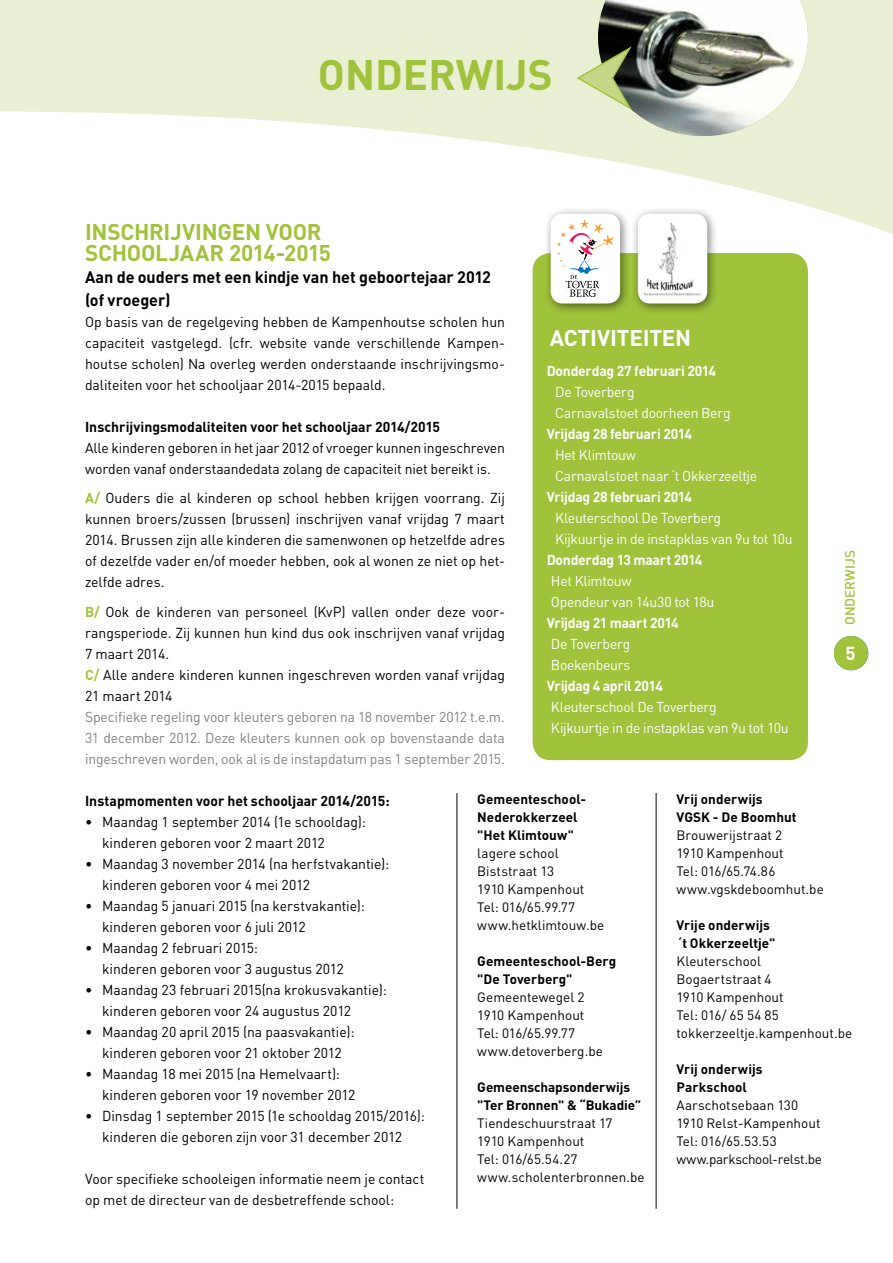
<style>
.page{position:relative;width:893px;height:1263px;background:#fff}
.page>*{position:absolute;margin:0;border:0;box-sizing:border-box;transform-origin:0 0}
.t1{font:700 42.15px "DIN";color:#a0c33b}
.t2{font:700 22.5px "DIN";letter-spacing:-.005em;color:#a0c33b}
.t3{font:700 22.5px "DIN";color:#fff}
.t4{font:700 22.5px "DIN";letter-spacing:-.035em;color:#a0c33b}
.t5{font:700 18.6px "DIN";color:#fff}
.t6{font:700 16.5px/22.5px "DIN";letter-spacing:-.005em;color:#000}
.t7{font:14.25px/21px "DIN";color:#000}
.t8{font:14.25px/21px "DIN";letter-spacing:-.02em;color:#fff}
.t9{font:14.25px/21px "DIN";letter-spacing:-.01em;color:#808285;text-align:justify}
.t10{font:700 14.25px "DIN";letter-spacing:-.02em;color:#fff}
.t11{font:700 14.25px "DIN";color:#000}
.t12{font:13.5px/18px "DIN";color:#000}
.t13{font:700 13.5px/18px "DIN";color:#000}
.t14{font:500 13.5px "DIN";color:#a0c33b}
.s1{font-weight:700;color:#a0c33b}
</style>
<div class="page">
<div style="left:533px;top:253px;width:275px;height:507px;background:#a0c33b;border-radius:18px"></div>
<svg style="left:1px;top:0;width:892px;height:234px;fill:#e9efd3"></svg>
<svg style="left:575px;top:0;width:233px;height:136px"></svg>
<svg style="left:0;top:0;width:1px;height:112px"></svg>
<div style="left:834px;top:636px;width:34px;height:34px;background:#a0c33b;border-radius:50%"></div>
<div style="left:544px;top:207px;width:87px;height:108px;background:#000;opacity:.5"></div>
<div style="left:551px;top:214px;width:69px;height:89px;background:#fff;border-radius:12px"></div>
<svg style="left:557px;top:220px;width:56px;height:77px"></svg>
<div style="left:631px;top:207px;width:87px;height:108px;background:#000;opacity:.5"></div>
<div style="left:638px;top:214px;width:69px;height:89px;background:#fff;border-radius:12px"></div>
<img style="left:644px;top:222px;width:57px;height:73px">
<hr style="left:457px;top:793px;width:1px;height:416px;background:#000">
<hr style="left:656px;top:793px;width:1px;height:416px;background:#000">
<h1 class="t1" style="left:318px;top:48px;width:111px">onderwi</h1>
<h1 class="t1" style="left:506px;top:48px;width:48px">js</h1>
<h2 class="t2" style="left:85px;top:217px;width:49px">Inschri</h2>
<h2 class="t2" style="left:170px;top:217px;width:39px">jvingen</h2>
<h2 class="t2" style="left:266px;top:217px;width:28px">voor</h2>
<h2 class="t2" style="left:85px;top:238px;width:28px">schoo</h2>
<h2 class="t2" style="left:155px;top:238px;width:41px">ljaar</h2>
<h2 class="t4" style="left:229px;top:238px;width:103px">2014-2015</h2>
<p class="t6" style="left:85px;top:265px;width:407px">Aan de ouders met een kindje van het geboortejaar 2012 (of vroeger)</p>
<p class="t7" style="left:85px;top:311px;width:421px;text-align:justify">Op basis van de regelgeving hebben de Kampenhoutse scholen hun capaciteit vastgelegd. (cfr. website vande verschillende Kampen&shy;houtse scholen) Na overleg werden onderstaande inschrijvingsmo&shy;daliteiten voor het schooljaar 2014-2015 bepaald.</p>
<p class="t11" style="left:85px;top:417px;width:356px">Inschrijvingsmodaliteiten voor het schooljaar 2014/2015</p>
<p class="t7" style="left:85px;top:437px;width:421px">Alle kinderen geboren in het jaar 2012 of vroeger kunnen ingeschreven worden vanaf onderstaandedata zolang de capaciteit niet bereikt is.</p>
<p class="t7" style="left:85px;top:487px;width:421px;text-align:justify"><span class="s1">A/</span> Ouders die al kinderen op school hebben krijgen voorrang. Zij kunnen broers/zussen (brussen) inschrijven vanaf vrijdag 7 maart 2014. Brussen zijn alle kinderen die samenwonen op hetzelfde adres of dezelfde vader en/of moeder hebben, ook al wonen ze niet op het&shy;zelfde adres.</p>
<p class="t7" style="left:85px;top:601px;width:421px"><span class="s1">B/</span> Ook de kinderen van personeel (KvP) vallen onder deze voor&shy;rangsperiode. Zij kunnen hun kind dus ook inschrijven vanaf vrijdag 7 maart 2014.<br><span class="s1">C/</span> Alle andere kinderen kunnen ingeschreven worden vanaf vrijdag 21 maart 2014</p>
<p class="t9" style="left:85px;top:706px;width:421px">Specifieke regeling voor kleuters geboren na 18 november 2012 t.e.m.<br>31 december 2012. Deze kleuters kunnen ook op bovenstaande data ingeschreven worden, ook al is de instapdatum pas 1 september 2015.</p>
<p class="t11" style="left:85px;top:791px;width:306px">Instapmomenten voor het schooljaar 2014/2015:</p>
<p class="t7" style="left:102px;top:811px;width:265px;text-indent:-17px">• Maandag 1 september 2014 (1e schooldag): kinderen geboren voor 2 maart 2012</p>
<p class="t7" style="left:102px;top:853px;width:289px;text-indent:-17px">• Maandag 3 november 2014 (na herfstvakantie): kinderen geboren voor 4 mei 2012</p>
<p class="t7" style="left:102px;top:895px;width:264px;text-indent:-17px">• Maandag 5 januari 2015 (na kerstvakantie): kinderen geboren voor 6 juli 2012</p>
<p class="t7" style="left:102px;top:937px;width:243px;text-indent:-17px">• Maandag 2 februari 2015:<br>kinderen geboren voor 3 augustus 2012</p>
<p class="t7" style="left:102px;top:979px;width:286px;text-indent:-17px">• Maandag 23 februari 2015(na krokusvakantie): kinderen geboren voor 24 augustus 2012</p>
<p class="t7" style="left:85px;top:1021px;width:271px;text-align:center">• Maandag 20 april 2015 (na paasvakantie): kinderen geboren voor 21 oktober 2012</p>
<p class="t7" style="left:102px;top:1063px;width:255px;text-indent:-17px">• Maandag 18 mei 2015 (na Hemelvaart): kinderen geboren voor 19 november 2012</p>
<p class="t7" style="left:85px;top:1105px;width:341px;text-align:center">• Dinsdag 1 september 2015 (1e schooldag 2015/2016): kinderen die geboren zijn voor 31 december 2012</p>
<p class="t7" style="left:85px;top:1168px;width:341px">Voor specifieke schooleigen informatie neem je contact op met de directeur van de desbetreffende school:</p>
<h2 class="t3" style="left:550px;top:323px;width:73px">Activiteiten</h2>
<p class="t10" style="left:547px;top:361px;width:171px">Donderdag 27 februari 2014</p>
<p class="t8" style="left:555px;top:381px;width:177px">De Toverberg<br>Carnavalstoet doorheen Berg</p>
<p class="t10" style="left:547px;top:424px;width:147px">Vrijdag 28 februari 2014</p>
<p class="t8" style="left:555px;top:444px;width:204px">Het Klimtouw<br>Carnavalstoet naar ‘t Okkerzeeltje</p>
<p class="t10" style="left:547px;top:487px;width:147px">Vrijdag 28 februari 2014</p>
<p class="t8" style="left:555px;top:507px;width:239px">Kleuterschool De Toverberg<br>Kijkuurtje in de instapklas van 9u tot 10u</p>
<p class="t10" style="left:547px;top:550px;width:157px">Donderdag 13 maart 2014</p>
<p class="t8" style="left:551px;top:570px;width:165px">Het Klimtouw<br>Opendeur van 14u30 tot 18u</p>
<p class="t10" style="left:547px;top:613px;width:134px">Vrijdag 21 maart 2014</p>
<p class="t8" style="left:551px;top:633px;width:81px">De Toverberg<br>Boekenbeurs</p>
<p class="t10" style="left:547px;top:676px;width:118px">Vrijdag 4 april 2014</p>
<p class="t8" style="left:551px;top:696px;width:239px">Kleuterschool De Toverberg<br>Kijkuurtje in de instapklas van 9u tot 10u</p>
<p class="t14" style="left:841px;top:625px;width:75px;rotate:-90deg">onderwijs</p>
<h3 class="t5" style="left:845px;top:641px;width:12px">5</h3>
<p class="t13" style="left:477px;top:790px;width:110px">Gemeenteschool-<br>Nederokkerzeel "Het Klimtouw"</p>
<p class="t12" style="left:477px;top:844px;width:129px">lagere school<br>Biststraat 13<br>1910 Kampenhout<br>Tel: 016/65.99.77 www.hetklimtouw.be</p>
<p class="t13" style="left:477px;top:952px;width:141px">Gemeenteschool-Berg "De Toverberg"</p>
<p class="t12" style="left:477px;top:988px;width:127px">Gemeentewegel 2<br>1910 Kampenhout<br>Tel: 016/65.99.77 www.detoverberg.be</p>
<p class="t13" style="left:477px;top:1078px;width:166px">Gemeenschapsonderwijs "Ter Bronnen" &amp; “Bukadie”</p>
<p class="t12" style="left:477px;top:1114px;width:169px">Tiendeschuurstraat 17<br>1910 Kampenhout<br>Tel: 016/65.54.27 www.scholenterbronnen.be</p>
<p class="t13" style="left:676px;top:790px;width:122px">Vrij onderwijs<br>VGSK - De Boomhut</p>
<p class="t12" style="left:676px;top:826px;width:149px">Brouwerijstraat 2<br>1910 Kampenhout<br>Tel: 016/65.74.86 www.vgskdeboomhut.be</p>
<p class="t13" style="left:676px;top:916px;width:100px">Vrije onderwijs ´t Okkerzeeltje"</p>
<p class="t12" style="left:676px;top:952px;width:177px">Kleuterschool<br>Bogaertstraat 4<br>1910 Kampenhout<br>Tel: 016/ 65 54 85 tokkerzeeltje.kampenhout.be</p>
<p class="t13" style="left:676px;top:1060px;width:88px">Vrij onderwijs<br>Parkschool</p>
<p class="t12" style="left:676px;top:1096px;width:147px">Aarschotsebaan 130<br>1910 Relst-Kampenhout<br>Tel: 016/65.53.53 www.parkschool-relst.be</p>
</div>
